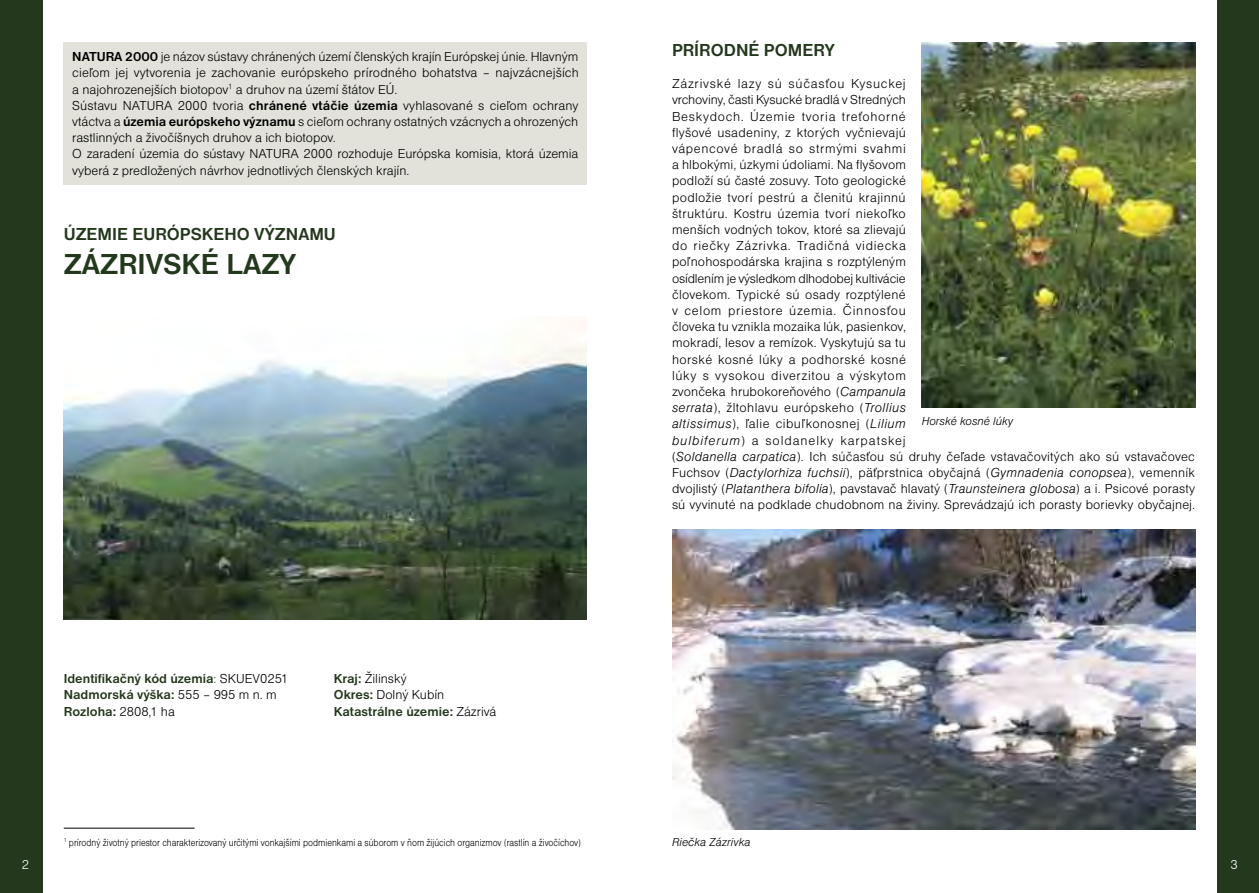
<style>
.page{position:relative;width:1259px;height:893px;background:#fff}
.page>*{position:absolute;margin:0;border:0;box-sizing:border-box;transform-origin:0 0}
.nadpisy_NP{font:700 30px "Nimbus San DEE";color:#24381d}
.nadpisy_v_clankoch{font:700 18px "Nimbus San DEE";color:#24381d}
.body{font:13.5px/16.2px "Nimbus San DEE Ligh";letter-spacing:.01em;color:#000;text-align:justify}
.body-2{font:700 13.5px "Nimbus San DEE";color:#24381d}
.t1{font:13.5px "Nimbus San DEE Ligh";color:#fff}
.text_k_obrázkom{font:12px "Nimbus San DEE Ligh Ital";color:#000}
.vysvetlivky_po_ciarou{font:10.5px "Nimbus San DEE Ligh";color:#000;scale:.88 1}
.s1{font-family:"Nimbus San DEE";font-weight:700}
.s2{font-family:"Nimbus San DEE Ligh";font-weight:400}
.s3{font-family:"Nimbus San DEE Ligh";font-weight:400;color:#000}
.s4{font-family:"Nimbus San DEE";font-weight:700;color:#24381d}
.s5{font-family:"Nimbus San DEE Ligh Ital"}
</style>
<div class="page">
<div style="left:0;top:0;width:43px;height:893px;background:#24381d"></div>
<div style="left:1216px;top:0;width:43px;height:893px;background:#24381d"></div>
<div style="left:64px;top:43px;width:523px;height:142px;background:#e2e2da"></div>
<hr style="left:64px;top:828px;width:131px;height:1px;background:#000">
<img style="left:64px;top:322px;width:523px;height:298px">
<img style="left:921px;top:43px;width:274px;height:365px">
<img style="left:672px;top:529px;width:523px;height:300px">
<p class="body" style="left:72px;top:49px;width:508px"><span class="s1">NATURA 2000</span> je názov sústavy chránených území členských krajín Európskej únie. Hlavným cieľom jej vytvorenia je zachovanie európskeho prírodného bohatstva – najvzácnejších a najohrozenejších biotopov<sup>1</sup> a druhov na území štátov EÚ.</p>
<p class="body" style="left:72px;top:97px;width:508px">Sústavu NATURA 2000 tvoria <span class="s1">chránené vtáčie územia</span> vyhlasované s cieľom ochrany vtáctva a <span class="s1">územia európskeho významu</span> s cieľom ochrany ostatných vzácnych a ohrozených rastlinných a živočíšnych druhov a ich biotopov.</p>
<p class="body" style="left:72px;top:146px;width:508px">O zaradení územia do sústavy NATURA 2000 rozhoduje Európska komisia, ktorá územia vyberá z predložených návrhov jednotlivých členských krajín.</p>
<p class="nadpisy_v_clankoch" style="left:64px;top:224px;width:273px">ÚZEMIE EURÓPSKEHO VÝZNAMU</p>
<p class="nadpisy_NP" style="left:64px;top:247px;width:234px">ZÁZRIVSKÉ LAZY</p>
<p class="body-2" style="left:64px;top:671px;width:226px">Identifikačný kód územia<span class="s2">:</span> <span class="s3">SKUEV0251</span></p>
<p class="body-2" style="left:64px;top:687px;width:215px">Nadmorská výška: <span class="s3">555 – 995 m n. m</span></p>
<p class="body-2" style="left:64px;top:703px;width:113px">Rozloha: <span class="s3">2808,1 ha</span></p>
<p class="body" style="left:334px;top:671px;width:74px"><span class="s4">Kraj:</span> Žilinský</p>
<p class="body" style="left:334px;top:687px;width:112px"><span class="s4">Okres:</span> Dolný Kubín</p>
<p class="body-2" style="left:334px;top:703px;width:164px">Katastrálne územie: <span class="s3">Zázrivá</span></p>
<p class="vysvetlivky_po_ciarou" style="left:64px;top:836px;width:589px"><sup>1</sup> prírodný životný priestor charakterizovaný určitými vonkajšími podmienkami a súborom v ňom žijúcich organizmov (rastlín a živočíchov)</p>
<p class="nadpisy_v_clankoch" style="left:672px;top:40px;width:164px">PRÍRODNÉ POMERY</p>
<p class="body" style="left:672px;top:76px;width:525px;text-align:left">Zázrivské lazy sú súčasťou Kysuckej<br>vrchoviny, časti Kysucké bradlá v Stredných<br>Beskydoch. Územie tvoria treťohorné<br>flyšové usadeniny, z ktorých vyčnievajú<br>vápencové bradlá so strmými svahmi<br>a hlbokými, úzkymi údoliami. Na flyšovom<br>podloží sú časté zosuvy. Toto geologické<br>podložie tvorí pestrú a členitú krajinnú<br>štruktúru. Kostru územia tvorí niekoľko<br>menších vodných tokov, ktoré sa zlievajú<br>do riečky Zázrivka. Tradičná vidiecka<br>poľnohospodárska krajina s rozptýleným<br>osídlením je výsledkom dlhodobej kultivácie<br>človekom. Typické sú osady rozptýlené<br>v celom priestore územia. Činnosťou<br>človeka tu vznikla mozaika lúk, pasienkov,<br>mokradí, lesov a remízok. Vyskytujú sa tu<br>horské kosné lúky a podhorské kosné<br>lúky s vysokou diverzitou a výskytom<br>zvončeka hrubokoreňového (<span class="s5">Campanula<br>serrata</span>), žltohlavu európskeho (<span class="s5">Trollius<br>altissimus</span>), ľalie cibuľkonosnej (<span class="s5">Lilium<br>bulbiferum</span>) a soldanelky karpatskej<br>(<span class="s5">Soldanella carpatica</span>). Ich súčasťou sú druhy čeľade vstavačovitých ako sú vstavačovec Fuchsov (<span class="s5">Dactylorhiza fuchsii</span>), päťprstnica obyčajná (<span class="s5">Gymnadenia conopsea</span>), vemenník dvojlistý (<span class="s5">Platanthera bifolia</span>), pavstavač hlavatý (<span class="s5">Traunsteinera globosa</span>) a i. Psicové porasty sú vyvinuté na podklade chudobnom na živiny. Sprevádzajú ich porasty borievky obyčajnej.</p>
<p class="text_k_obrázkom" style="left:921px;top:414px;width:93px">Horské kosné lúky</p>
<p class="text_k_obrázkom" style="left:672px;top:835px;width:80px">Riečka Zázrivka</p>
<p class="t1" style="left:22px;top:857px;width:9px">2</p>
<p class="t1" style="left:1230px;top:857px;width:9px">3</p>
</div>
